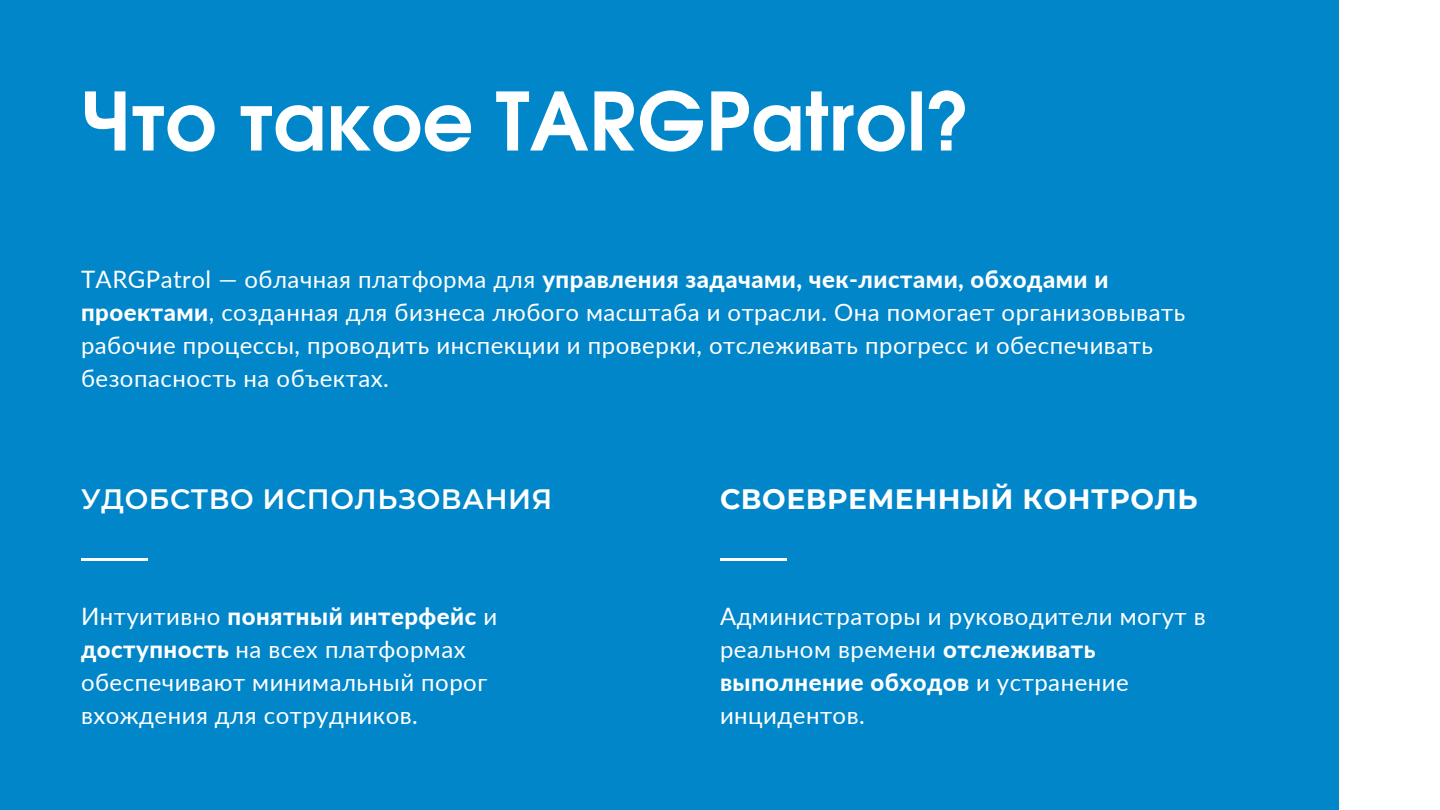
<style>
.page{position:relative;width:1440px;height:810px;background:#0086c9}
.page>*{position:absolute;margin:0;border:0;box-sizing:border-box;transform-origin:0 0}
.t1{font:700 80px "Evolventa";color:#fff}
.t2{font:600 28px "Montserrat";letter-spacing:.02em;color:#fff}
.t3{font:700 28px "Montserrat";letter-spacing:.02em;color:#fff}
.t4{font:24px/33px "Lato";letter-spacing:.02em;color:#fff}
.s1{font-weight:800}
</style>
<div class="page">
<hr style="left:81px;top:558px;width:67px;height:3px;background:#fff">
<hr style="left:720px;top:558px;width:67px;height:3px;background:#fff">
<div style="left:1339px;top:0;width:101px;height:810px;background:#fff"></div>
<p class="t1" style="left:81px;top:87px;width:888px">Что такое TARGPatrol?</p>
<p class="t4" style="left:81px;top:262px;width:1106px">TARGPatrol — облачная платформа для <span class="s1">управления задачами, чек-листами, обходами и проектами</span>, созданная для бизнеса любого масштаба и отрасли. Она помогает организовывать рабочие процессы, проводить инспекции и проверки, отслеживать прогресс и обеспечивать безопасность на объектах.</p>
<p class="t2" style="left:81px;top:482px;width:473px">УДОБСТВО ИСПОЛЬЗОВАНИЯ</p>
<h1 class="t4" style="left:81px;top:599px;width:418px">Интуитивно <span class="s1">понятный интерфейс</span> и <span class="s1">доступность</span> на всех платформах обеспечивают минимальный порог вхождения для сотрудников.</h1>
<h2 class="t3" style="left:720px;top:482px;width:479px">СВОЕВРЕМЕННЫЙ КОНТРОЛЬ</h2>
<p class="t4" style="left:720px;top:599px;width:487px">Администраторы и руководители могут в реальном времени <span class="s1">отслеживать выполнение обходов</span> и устранение инцидентов.</p>
</div>
